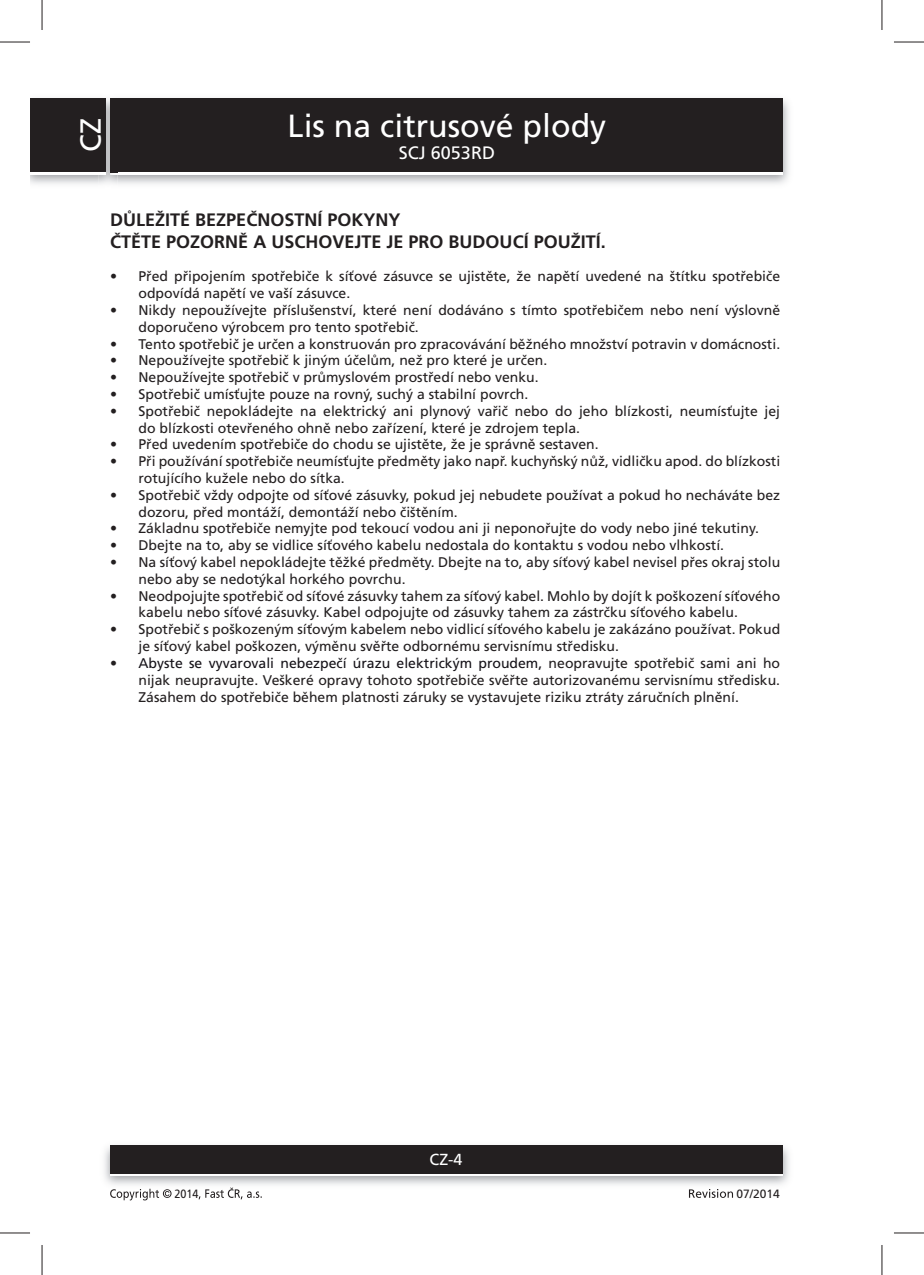
<style>
.page{position:relative;width:924px;height:1275px;background:#fff}
.page>*{position:absolute;margin:0;border:0;box-sizing:border-box;transform-origin:0 0}
.t1{font:32px "Frutiger CE";color:#fff}
.t2{font:29px "Frutiger CE";color:#fff}
.t3{font:700 18px/21.6px "Frutiger CE";color:#231f20}
.t4{font:18px "Frutiger CE";color:#fff}
.t5{font:16px "Frutiger CE";color:#fff}
.t6{font:14px/16.8px "Frutiger CE";color:#231f20}
.t7{font:12px "Frutiger CE";color:#231f20}
.t8{font:12px "Frutiger CE";color:#231f20;scale:.9 1}
.s1{color:#161319}
</style>
<div class="page">
<img style="left:31px;top:98px;width:758px;height:86px">
<div style="left:110px;top:101px;width:672px;height:74px;background:#fff"></div>
<div style="left:110px;top:99px;width:672px;height:73px;background:#231f20"></div>
<img style="left:104px;top:1145px;width:685px;height:40px">
<div style="left:110px;top:1148px;width:672px;height:28px;background:linear-gradient(to right,#fff,#fff)"></div>
<div style="left:110px;top:1145px;width:672px;height:28px;background:#231f20"></div>
<img style="left:99px;top:98px;width:18px;height:86px">
<img style="left:110px;top:172px;width:7px;height:3px">
<svg style="left:110px;top:99px;width:7px;height:2px"></svg>
<img style="left:110px;top:101px;width:7px;height:71px">
<div style="left:31px;top:101px;width:75px;height:74px;background:#fff"></div>
<div style="left:31px;top:99px;width:75px;height:73px;background:#231f20"></div>
<svg style="left:110px;top:1188px;width:61px;height:12px"></svg>
<svg style="left:198px;top:1187px;width:64px;height:12px"></svg>
<svg style="left:689px;top:1189px;width:43px;height:8px"></svg>
<hr style="left:0;top:42px;width:30px;height:1px;background:#231f20">
<hr style="left:893px;top:42px;width:30px;height:1px;background:#231f20">
<hr style="left:0;top:1232px;width:30px;height:1px;background:#231f20">
<hr style="left:893px;top:1232px;width:30px;height:1px;background:#231f20">
<hr style="left:42px;top:0;width:1px;height:30px;background:#231f20">
<hr style="left:42px;top:1245px;width:1px;height:30px;background:#231f20">
<hr style="left:881px;top:0;width:1px;height:30px;background:#231f20">
<hr style="left:881px;top:1245px;width:1px;height:30px;background:#231f20">
<h2 class="t2" style="left:79px;top:152px;width:35px;rotate:-90deg">CZ</h2>
<h1 class="t1" style="left:287px;top:113px;width:320px">Lis na citrusové plody</h1>
<p class="t4" style="left:398px;top:145px;width:98px">SCJ 6053RD</p>
<p class="t3" style="left:110px;top:210px;width:497px">DŮLEŽITÉ BEZPEČNOSTNÍ POKYNY<br>ČTĚTE POZORNĚ A USCHOVEJTE JE PRO BUDOUCÍ POUŽITÍ.</p>
<p class="t6" style="left:138px;top:269px;width:643px;text-indent:-28px">• Před připojením spotřebiče k síťové zásuvce se ujistěte, že napětí uvedené na štítku spotřebiče odpovídá napětí ve vaší zásuvce.</p>
<p class="t6" style="left:138px;top:303px;width:643px;text-indent:-28px">• Nikdy nepoužívejte příslušenství, které není dodáváno s tímto spotřebičem nebo není výslovně doporučeno výrobcem pro tento spotřebič.</p>
<p class="t6" style="left:110px;top:336px;width:671px">• Tento spotřebič je určen a konstruován pro zpracovávání běžného množství potravin v domácnosti.</p>
<p class="t6" style="left:110px;top:353px;width:438px">• Nepoužívejte spotřebič k jiným účelům, než pro které je určen.</p>
<p class="t6" style="left:110px;top:370px;width:430px">• Nepoužívejte spotřebič v průmyslovém prostředí nebo venku.</p>
<p class="t6" style="left:110px;top:387px;width:419px">• Spotřebič umísťujte pouze na rovný, suchý a stabilní povrch.</p>
<p class="t6" style="left:138px;top:404px;width:643px;text-indent:-28px">• Spotřebič nepokládejte na elektrický ani plynový vařič nebo do jeho blízkosti, neumísťujte jej do blízkosti otevřeného ohně nebo zařízení, které je zdrojem tepla.</p>
<p class="t6" style="left:110px;top:437px;width:490px">• Před uvedením spotřebiče do chodu se ujistěte, že je správně sestaven.</p>
<p class="t6" style="left:138px;top:454px;width:643px;text-indent:-28px">• Při používání spotřebiče neumísťujte předměty jako např. kuchyňský nůž, vidličku apod. do blízkosti rotujícího kužele nebo do sítka.</p>
<p class="t6" style="left:138px;top:488px;width:643px;text-indent:-28px">• Spotřebič vždy odpojte od síťové zásuvky, pokud jej nebudete používat a pokud ho necháváte bez dozoru, před montáží, demontáží nebo čištěním.</p>
<p class="t6" style="left:110px;top:521px;width:650px">• Základnu spotřebiče nemyjte pod tekoucí vodou ani ji neponořujte do vody nebo jiné tekutiny.</p>
<p class="t6" style="left:110px;top:538px;width:615px">• Dbejte na to, aby se vidlice síťového kabelu nedostala do kontaktu s vodou nebo vlhkostí.</p>
<p class="t6" style="left:138px;top:555px;width:643px;text-indent:-28px">• Na síťový kabel nepokládejte těžké předměty. Dbejte na to, aby síťový kabel nevisel přes okraj stolu nebo aby se nedotýkal horkého povrchu.</p>
<p class="t6" style="left:138px;top:588px;width:643px;text-indent:-28px">• Neodpojujte spotřebič od síťové zásuvky tahem za síťový kabel. Mohlo by dojít k poškození síťového kabelu nebo síťové zásuvky. Kabel odpojujte od zásuvky tahem za zástrčku síťového kabelu.</p>
<p class="t6" style="left:138px;top:622px;width:643px;text-indent:-28px">• Spotřebič s poškozeným síťovým kabelem nebo vidlicí síťového kabelu je zakázáno používat. Pokud je síťový kabel poškozen, výměnu svěřte odbornému servisnímu středisku.</p>
<p class="t6" style="left:138px;top:656px;width:643px;text-align:justify;text-indent:-28px">• <span class="s1">Abyste se vyvarovali nebezpečí úrazu elektrickým proudem,</span> neopravujte spotřebič sami ani ho nijak neupravujte. Veškeré opravy tohoto spotřebiče svěřte autorizovanému servisnímu středisku.<br>Zásahem do spotřebiče během platnosti záruky se vystavujete riziku ztráty záručních plnění.</p>
<p class="t5" style="left:429px;top:1153px;width:34px">CZ-4</p>
<p class="t8" style="left:174px;top:1188px;width:28px">2014</p>
<p class="t7" style="left:736px;top:1188px;width:45px">07/2014</p>
</div>
